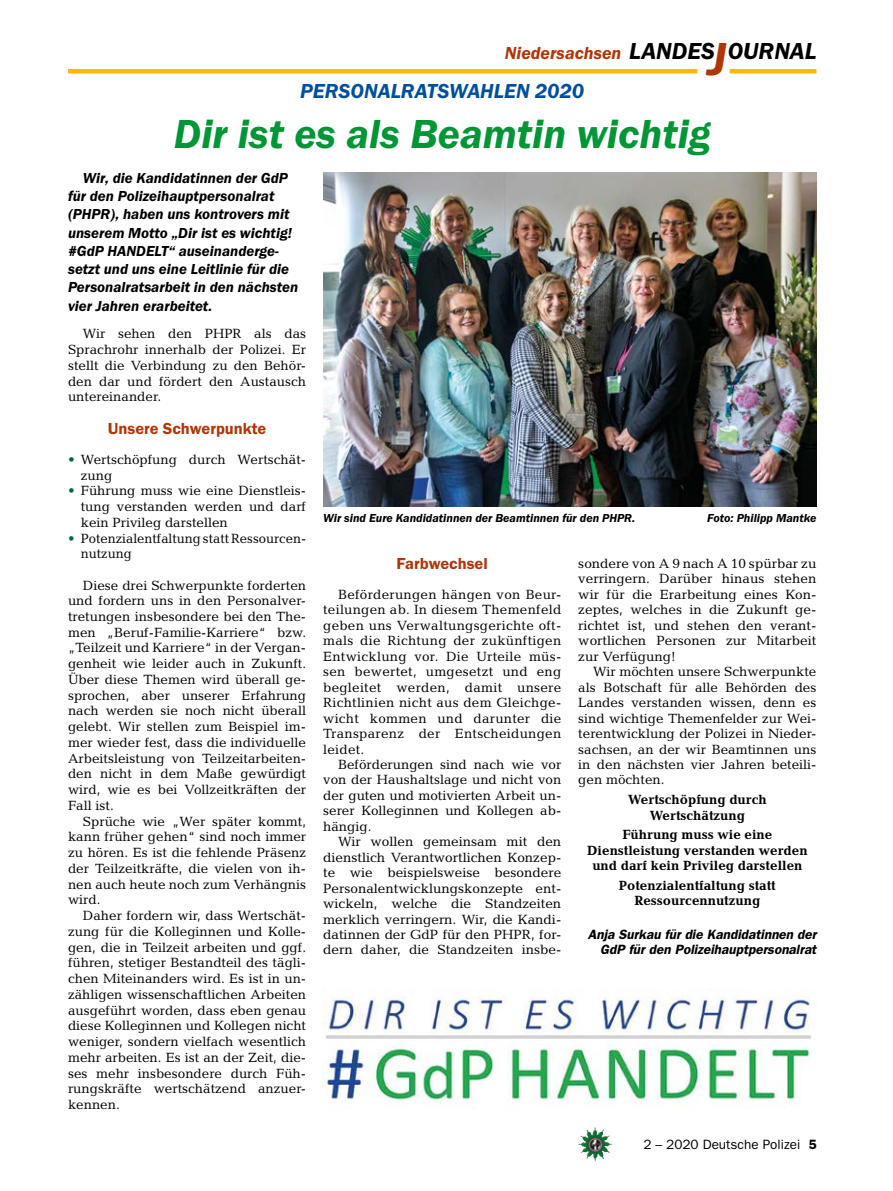
<style>
.page{position:relative;width:893px;height:1191px;background:#fff}
.page>*{position:absolute;margin:0;border:0;box-sizing:border-box;transform-origin:0 0}
._02__HEADLINE_3spalt{font:italic 600 42px "Franklin Gothic Itc T";color:#009636}
.t1{font:italic 600 24px "Franklin Gothic Itc T";color:#000}
._01__RUBRIKENZEILE_o{font:italic 600 21px "Franklin Gothic Itc T";color:#004f9f}
.t2{font:italic 600 18px "Franklin Gothic Itc T";color:#b13507}
._14__ZÜ_A_1-zeilig{font:600 16.5px "Franklin Gothic Itc T";color:#b13507}
._08__VORSPANN{font:italic 600 15px/18.3px "Franklin Gothic Itc T";color:#000}
._09__GRUNDTEXT___Blo{font:13.5px/15.8px "Candida";color:#000;text-align:justify}
._09__GRUNDTEXT___Blo-2{font:700 13.5px/15.5px "Candida";color:#000;text-align:center}
._13__UNTERSCHRIFT_Ar{font:italic 600 13.5px/15.5px "Franklin Gothic";color:#000;text-align:right}
.t3{font:13.5px "Franklin Gothic";color:#000}
._12__BILDUNTERSCHRIF{font:italic 600 12px "Franklin Gothic Itc T";color:#000}
.s1{font-size:48px;color:#b13507}
.s2{color:#00684e}
.s3{font-weight:600}
</style>
<div class="page">
<img style="left:578px;top:1127px;width:17px;height:25px">
<hr style="left:730px;top:69px;width:86px;height:4px;background:#fbba00">
<hr style="left:68px;top:69px;width:629px;height:4px;background:#fbba00">
<img style="left:323px;top:173px;width:493px;height:333px">
<img style="left:323px;top:988px;width:489px;height:121px">
<h2 class="t1" style="left:629px;top:37px;width:189px">LANDES<span class="s1">J</span>OURNAL</h2>
<h3 class="t2" style="left:505px;top:42px;width:118px">Niedersachsen</h3>
<p class="_01__RUBRIKENZEILE_o" style="left:300px;top:79px;width:286px">PERSONALRATSWAHLEN 2020</p>
<p class="_02__HEADLINE_3spalt" style="left:174px;top:109px;width:538px">Dir ist es als Beamtin wichtig</p>
<p class="_08__VORSPANN" style="left:68px;top:168px;width:232px;text-indent:15px">Wir, die Kandidatinnen der GdP für den Polizeihauptpersonalrat (PHPR), haben uns kontrovers mit unserem Motto „Dir ist es wichtig! #GdP HANDELT“ auseinanderge&shy;setzt und uns eine Leitlinie für die<br>Personalratsarbeit in den nächsten vier Jahren erarbeitet.</p>
<p class="_09__GRUNDTEXT___Blo" style="left:68px;top:326px;width:240px;text-indent:15px">Wir sehen den PHPR als das Sprachrohr innerhalb der Polizei. Er stellt die Verbindung zu den Behör&shy;den dar und fördert den Austausch untereinander.</p>
<p class="_14__ZÜ_A_1-zeilig" style="left:108px;top:418px;width:160px">Unsere Schwerpunkte</p>
<p class="_09__GRUNDTEXT___Blo" style="left:81px;top:451px;width:227px;text-indent:-13px"><span class="s2">•</span> Wertschöpfung durch Wertschät&shy;zung</p>
<p class="_09__GRUNDTEXT___Blo" style="left:81px;top:483px;width:227px;text-indent:-13px"><span class="s2">•</span> Führung muss wie eine Dienstleis&shy;tung verstanden werden und darf kein Privileg darstellen</p>
<p class="_09__GRUNDTEXT___Blo" style="left:81px;top:530px;width:225px;text-indent:-13px"><span class="s2">•</span> Potenzialentfaltung statt Ressourcen&shy;nutzung</p>
<p class="_09__GRUNDTEXT___Blo" style="left:68px;top:577px;width:240px;text-indent:15px">Diese drei Schwerpunkte forderten und fordern uns in den Personalver&shy;tretungen insbesondere bei den The&shy;men „Beruf-Familie-Karriere“ bzw. „Teilzeit und Karriere“ in der Vergan&shy;genheit wie leider auch in Zukunft.<br>Über diese Themen wird überall ge&shy;sprochen, aber unserer Erfahrung nach werden sie noch nicht überall gelebt. Wir stellen zum Beispiel im&shy;mer wieder fest, dass die individuelle Arbeitsleistung von Teilzeitarbeiten&shy;den nicht in dem Maße gewürdigt wird, wie es bei Vollzeitkräften der Fall ist.</p>
<p class="_09__GRUNDTEXT___Blo" style="left:68px;top:813px;width:240px;text-indent:15px">Sprüche wie „Wer später kommt, kann früher gehen“ sind noch immer zu hören. Es ist die fehlende Präsenz der Teilzeitkräfte, die vielen von ih&shy;nen auch heute noch zum Verhängnis wird.</p>
<p class="_09__GRUNDTEXT___Blo" style="left:68px;top:907px;width:240px;text-indent:15px">Daher fordern wir, dass Wertschät&shy;zung für die Kolleginnen und Kolle&shy;gen, die in Teilzeit arbeiten und ggf. führen, stetiger Bestandteil des tägli&shy;chen Miteinanders wird. Es ist in un&shy;zähligen wissenschaftlichen Arbeiten ausgeführt worden, dass eben genau diese Kolleginnen und Kollegen nicht weniger, sondern vielfach wesentlich mehr arbeiten. Es ist an der Zeit, die&shy;ses mehr insbesondere durch Füh&shy;rungskräfte wertschätzend anzuer&shy;kennen.</p>
<p class="_12__BILDUNTERSCHRIF" style="left:323px;top:510px;width:314px">Wir sind Eure Kandidatinnen der Beamtinnen für den PHPR.</p>
<p class="_12__BILDUNTERSCHRIF" style="left:707px;top:510px;width:111px">Foto: Philipp Mantke</p>
<p class="_14__ZÜ_A_1-zeilig" style="left:397px;top:554px;width:93px">Farbwechsel</p>
<p class="_09__GRUNDTEXT___Blo" style="left:323px;top:586px;width:240px;text-indent:15px">Beförderungen hängen von Beur&shy;teilungen ab. In diesem Themenfeld geben uns Verwaltungsgerichte oft&shy;mals die Richtung der zukünftigen Entwicklung vor. Die Urteile müs&shy;sen bewertet, umgesetzt und eng begleitet werden, damit unsere Richtlinien nicht aus dem Gleichge&shy;wicht kommen und darunter die Transparenz der Entscheidungen leidet.</p>
<p class="_09__GRUNDTEXT___Blo" style="left:323px;top:756px;width:240px;text-indent:15px">Beförderungen sind nach wie vor von der Haushaltslage und nicht von der guten und motivierten Arbeit un&shy;serer Kolleginnen und Kollegen ab&shy;hängig.</p>
<p class="_09__GRUNDTEXT___Blo" style="left:323px;top:834px;width:240px;text-indent:15px">Wir wollen gemeinsam mit den dienstlich Verantwortlichen Konzep&shy;te wie beispielsweise besondere Personalentwicklungskonzepte ent&shy;wickeln, welche die Standzeiten merklich verringern. Wir, die Kandi&shy;datinnen der GdP für den PHPR, for&shy;dern daher, die Standzeiten insbe-</p>
<p class="_09__GRUNDTEXT___Blo" style="left:578px;top:556px;width:240px">sondere von A 9 nach A 10 spürbar zu verringern. Darüber hinaus stehen wir für die Erarbeitung eines Kon&shy;zeptes, welches in die Zukunft ge&shy;richtet ist, und stehen den verant&shy;wortlichen Personen zur Mitarbeit zur Verfügung!</p>
<p class="_09__GRUNDTEXT___Blo" style="left:578px;top:664px;width:240px;text-indent:15px">Wir möchten unsere Schwerpunkte als Botschaft für alle Behörden des Landes verstanden wissen, denn es sind wichtige Themenfelder zur Wei&shy;terentwicklung der Polizei in Nieder&shy;sachsen, an der wir Beamtinnen uns in den nächsten vier Jahren beteili&shy;gen möchten.</p>
<p class="_09__GRUNDTEXT___Blo-2" style="left:628px;top:791px;width:140px">Wertschöpfung durch<br>Wertschätzung</p>
<p class="_09__GRUNDTEXT___Blo-2" style="left:587px;top:827px;width:222px">Führung muss wie eine<br>Dienstleistung verstanden werden und darf kein Privileg darstellen</p>
<p class="_09__GRUNDTEXT___Blo-2" style="left:619px;top:877px;width:158px">Potenzialentfaltung statt<br>Ressourcennutzung</p>
<p class="_13__UNTERSCHRIFT_Ar" style="left:588px;top:926px;width:230px">Anja Surkau für die Kandidatinnen der<br>GdP für den Polizeihauptpersonalrat</p>
<p class="t3" style="left:643px;top:1136px;width:175px">2 – 2020 Deutsche Polizei <span class="s3">5</span></p>
</div>
